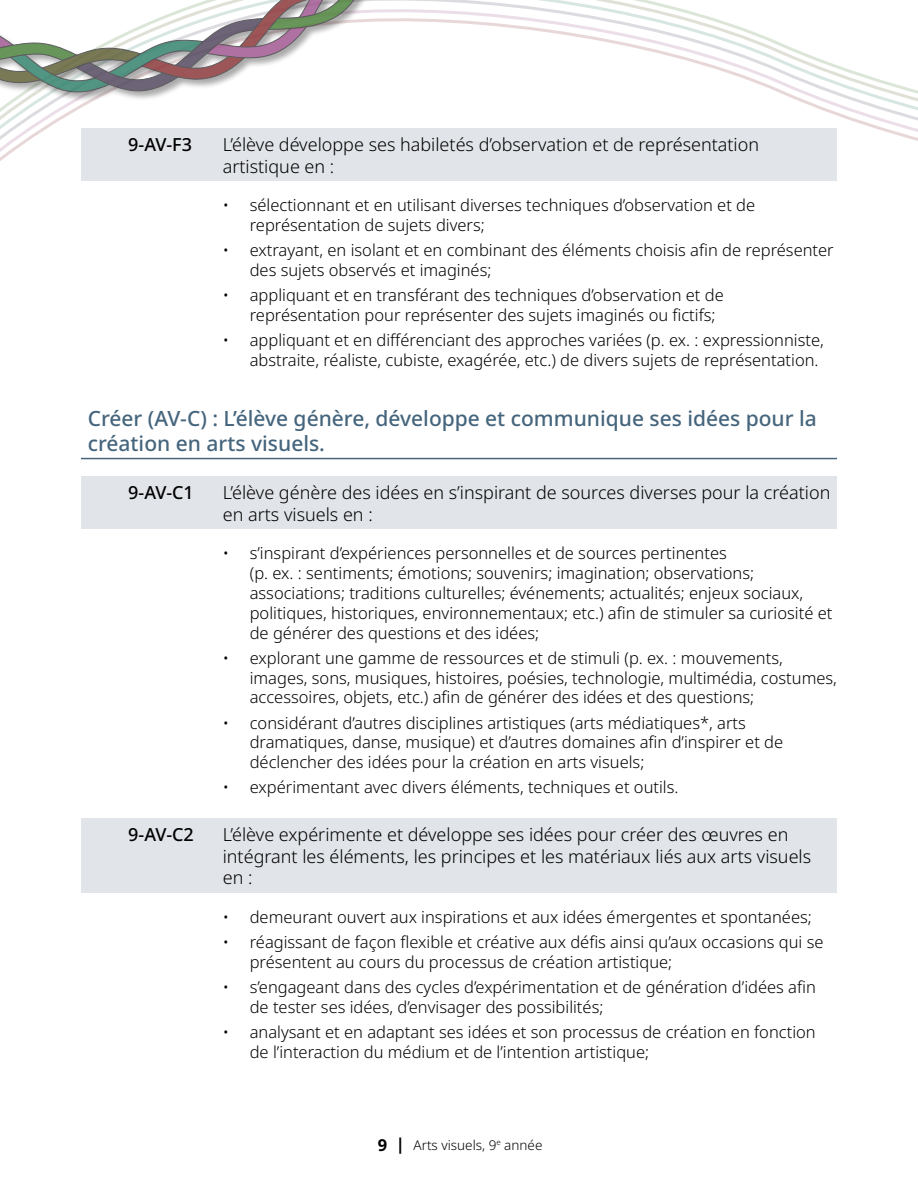
<style>
.page{position:relative;width:918px;height:1188px;background:#fff}
.page>*{position:absolute;margin:0;border:0;box-sizing:border-box;transform-origin:0 0}
.Header_Outcomes{font:500 21px/25.2px "Noto Sans";color:#45657d}
.GLO_arts{font:300 18px/21.6px "Noto Sans";color:#000}
.GLO_arts-2{font:500 18px "Noto Sans";letter-spacing:-.02em;color:#000}
.t1{font:300 16.5px/19.8px "Noto Sans";color:#000}
.t2{font:300 13.5px "Noto Sans";color:#000}
.s1{font-weight:700;font-size:16.5px}
</style>
<div class="page">
<svg style="left:0;top:0;width:918px;height:161px"></svg>
<div style="left:0;top:0;width:515px;height:102px;background:#000;opacity:.4"></div>
<svg style="left:0;top:0;width:407px;height:96px"></svg>
<div style="left:81px;top:129px;width:756px;height:52px;background:#e1e4e8"></div>
<hr style="left:81px;top:458px;width:756px;height:1px;background:#45657d">
<div style="left:81px;top:477px;width:756px;height:52px;background:#e1e4e8"></div>
<div style="left:81px;top:818px;width:756px;height:75px;background:#e1e4e8"></div>
<h4 class="GLO_arts-2" style="left:128px;top:132px;width:65px">9-AV-F3</h4>
<h4 class="GLO_arts" style="left:223px;top:134px;width:538px">L’élève développe ses habiletés d’observation et de représentation artistique en :</h4>
<p class="t1" style="left:250px;top:196px;width:507px;text-indent:-27px">• sélectionnant et en utilisant diverses techniques d’observation et de représentation de sujets divers;</p>
<p class="t1" style="left:250px;top:241px;width:586px;text-indent:-27px">• extrayant, en isolant et en combinant des éléments choisis afin de représenter des sujets observés et imaginés;</p>
<p class="t1" style="left:250px;top:286px;width:476px;text-indent:-27px">• appliquant et en transférant des techniques d’observation et de représentation pour représenter des sujets imaginés ou fictifs;</p>
<p class="t1" style="left:250px;top:331px;width:576px;text-indent:-27px">• appliquant et en différenciant des approches variées (p. ex. : expressionniste, abstraite, réaliste, cubiste, exagérée, etc.) de divers sujets de représentation.</p>
<h3 class="Header_Outcomes" style="left:88px;top:406px;width:731px">Créer (AV-C) : L’élève génère, développe et communique ses idées pour la création en arts visuels.</h3>
<h4 class="GLO_arts-2" style="left:128px;top:480px;width:67px">9-AV-C1</h4>
<h4 class="GLO_arts" style="left:223px;top:482px;width:609px">L’élève génère des idées en s’inspirant de sources diverses pour la création en arts visuels en :</h4>
<p class="t1" style="left:250px;top:544px;width:584px;text-indent:-27px">• s’inspirant d’expériences personnelles et de sources pertinentes<br>(p. ex. : sentiments; émotions; souvenirs; imagination; observations; associations; traditions culturelles; événements; actualités; enjeux sociaux, politiques, historiques, environnementaux; etc.) afin de stimuler sa curiosité et de générer des questions et des idées;</p>
<p class="t1" style="left:250px;top:648px;width:589px;text-indent:-27px">• explorant une gamme de ressources et de stimuli (p. ex. : mouvements, images, sons, musiques, histoires, poésies, technologie, multimédia, costumes, accessoires, objets, etc.) afin de générer des idées et des questions;</p>
<p class="t1" style="left:250px;top:713px;width:535px;text-indent:-27px">• considérant d’autres disciplines artistiques (arts médiatiques*, arts dramatiques, danse, musique) et d’autres domaines afin d’inspirer et de déclencher des idées pour la création en arts visuels;</p>
<p class="t1" style="left:223px;top:778px;width:457px">• expérimentant avec divers éléments, techniques et outils.</p>
<h4 class="GLO_arts-2" style="left:128px;top:822px;width:67px">9-AV-C2</h4>
<h4 class="GLO_arts" style="left:223px;top:824px;width:590px">L’élève expérimente et développe ses idées pour créer des œuvres en intégrant les éléments, les principes et les matériaux liés aux arts visuels en :</h4>
<p class="t1" style="left:223px;top:907px;width:591px">• demeurant ouvert aux inspirations et aux idées émergentes et spontanées;</p>
<p class="t1" style="left:250px;top:933px;width:575px;text-indent:-27px">• réagissant de façon flexible et créative aux défis ainsi qu’aux occasions qui se présentent au cours du processus de création artistique;</p>
<p class="t1" style="left:250px;top:978px;width:568px;text-indent:-27px">• s’engageant dans des cycles d’expérimentation et de génération d’idées afin de tester ses idées, d’envisager des possibilités;</p>
<p class="t1" style="left:250px;top:1023px;width:567px;text-indent:-27px">• analysant et en adaptant ses idées et son processus de création en fonction de l’interaction du médium et de l’intention artistique;</p>
<p class="t2" style="left:378px;top:1135px;width:166px"><span class="s1">9 |</span> Arts visuels, 9<sup>e</sup> année</p>
</div>
